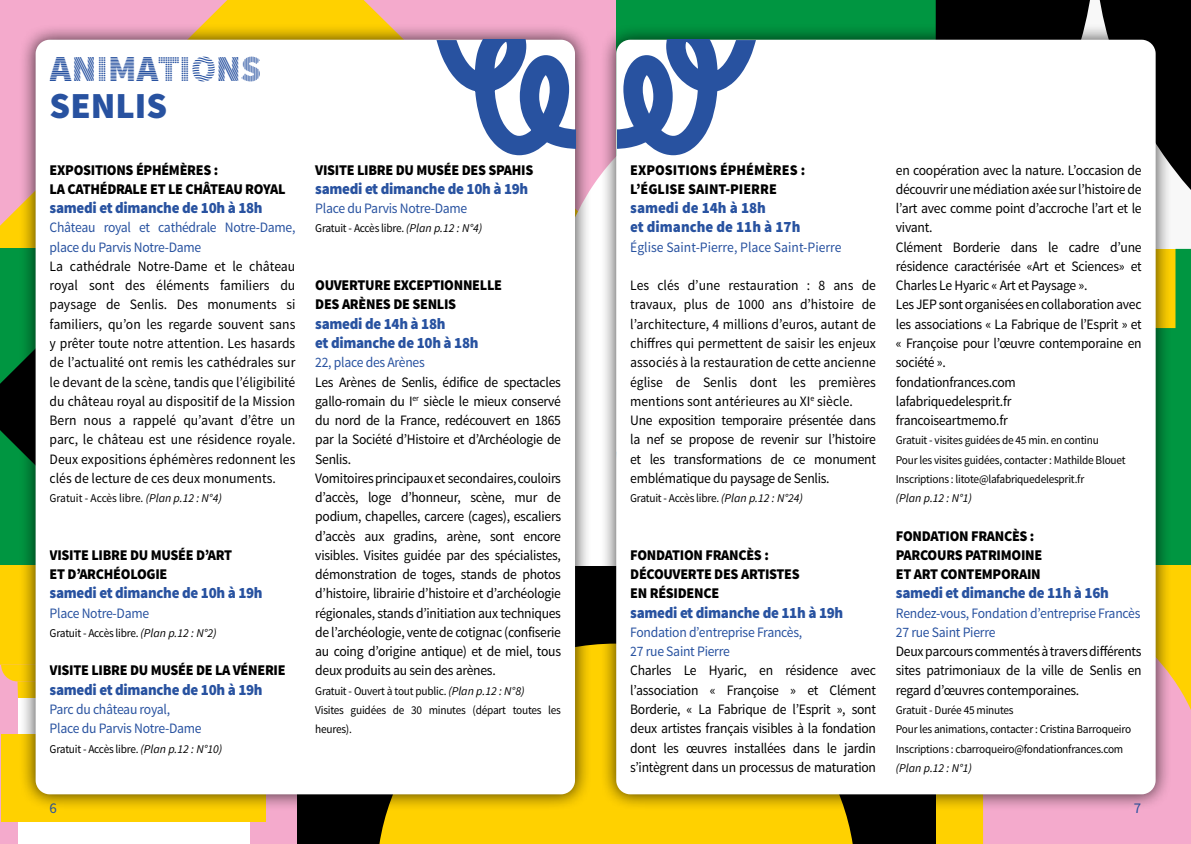
<style>
.page{position:relative;width:1191px;height:844px;background:#fff}
.page>*{position:absolute;margin:0;border:0;box-sizing:border-box;transform-origin:0 0}
.t1{font:36.75px "Source Sans Pro DISPLAY";color:#2852a0}
.t2{font:900 36.75px "Source Sans Pro";color:#2852a0}
.t3{font:900 15.75px "Source Sans Pro";letter-spacing:-.02em;color:#2852a0;scale:.95 1}
.t4{font:900 15.75px "Source Sans Pro";color:#2852a0;scale:.95 1}
.t5{font:900 14.88px "Source Sans Pro";letter-spacing:-.02em;color:#000;scale:.95 1}
.t6{font:900 14.88px "Source Sans Pro";color:#000;scale:.95 1}
.t7{font:14.88px "Source Sans Pro";color:#2852a0}
.t8{font:14.35px/19.2px "Source Sans Pro";letter-spacing:-.02em;color:#000;text-align:justify;scale:.95 1}
.t9{font:14.35px/19.2px "Source Sans Pro";letter-spacing:-.02em;color:#2852a0;scale:.95 1}
.t10{font:14.35px "Source Sans Pro";color:#2852a0;scale:.95 1}
.t11{font:11.9px/19.2px "Source Sans Pro";letter-spacing:-.02em;color:#000;scale:.95 1}
.t12{font:11.9px "Source Sans Pro";color:#000;scale:.95 1}
.t13{font:italic 11.9px "Source Sans Pro";color:#000}
.s1{font-style:italic}
</style>
<div class="page">
<div style="left:616px;top:0;width:319px;height:249px;background:#009641"></div>
<svg style="left:0;top:0;width:616px;height:249px;background:#f6b4a2"></svg>
<div style="left:1172px;top:249px;width:19px;height:316px;background:#009641"></div>
<div style="left:935px;top:565px;width:256px;height:278px;background:#ffd100"></div>
<div style="left:983px;top:677px;width:208px;height:166px;background:#f4aacc"></div>
<div style="left:935px;top:0;width:256px;height:190px;background:#000"></div>
<svg style="left:0;top:249px;width:19px;height:316px;background:#073"></svg>
<div style="left:296px;top:565px;width:639px;height:278px;background:#000"></div>
<div style="left:379px;top:644px;width:474px;height:199px;background:#ffd100"></div>
<div style="left:0;top:565px;width:296px;height:278px;background:#f4aacc"></div>
<div style="left:0;top:565px;width:296px;height:99px;background:#ffd100"></div>
<svg style="left:1px;top:664px;width:18px;height:17px"></svg>
<div style="left:18px;top:821px;width:231px;height:22px;background:#fff"></div>
<div style="left:1px;top:733px;width:264px;height:88px;background:#ffd100"></div>
<div style="left:19px;top:23px;width:572px;height:787px;background:#000;opacity:.75"></div>
<div style="left:43px;top:47px;width:525px;height:740px;background:#fff;border-radius:7px"></div>
<div style="left:36px;top:40px;width:539px;height:754px;border:14px solid #fff;border-radius:7px"></div>
<div style="left:599px;top:23px;width:573px;height:787px;background:#000;opacity:.75"></div>
<div style="left:623px;top:47px;width:525px;height:740px;background:#fff;border-radius:7px"></div>
<div style="left:616px;top:40px;width:539px;height:754px;border:14px solid #fff;border-radius:7px"></div>
<svg style="left:436px;top:40px;width:139px;height:115px"></svg>
<svg style="left:617px;top:40px;width:139px;height:115px"></svg>
<p class="t1" style="left:50px;top:50px;width:214px">ANIMATIONS</p>
<p class="t2" style="left:50px;top:82px;width:119px">SENLIS</p>
<p class="t5" style="left:50px;top:160px;width:179px">EXPOSITIONS ÉPHÉMÈRES :</p>
<p class="t5" style="left:50px;top:179px;width:250px">LA CATHÉDRALE ET LE CHÂTEAU ROYAL</p>
<p class="t3" style="left:50px;top:197px;width:226px">samedi et dimanche de 10h à 18h</p>
<p class="t9" style="left:50px;top:218px;width:260px">Château royal et cathédrale Notre-Dame, place du Parvis Notre-Dame</p>
<p class="t8" style="left:50px;top:257px;width:260px">La cathédrale Notre-Dame et le château royal sont des éléments familiers du paysage de Senlis. Des monuments si familiers, qu’on les regarde souvent sans y prêter toute notre attention. Les hasards de l’actualité ont remis les cathédrales sur le devant de la scène, tandis que l’éligibilité du château royal au dispositif de la Mission Bern nous a rappelé qu’avant d’être un parc, le château est une résidence royale.<br>Deux expositions éphémères redonnent les clés de lecture de ces deux monuments.</p>
<p class="t12" style="left:50px;top:490px;width:183px">Gratuit - Accès libre. <span class="s1">(Plan p.12 : N°4)</span></p>
<p class="t5" style="left:50px;top:545px;width:194px">VISITE LIBRE DU MUSÉE D’ART</p>
<p class="t5" style="left:50px;top:564px;width:125px">ET D’ARCHÉOLOGIE</p>
<p class="t3" style="left:50px;top:582px;width:226px">samedi et dimanche de 10h à 19h</p>
<p class="t9" style="left:50px;top:603px;width:106px">Place Notre-Dame</p>
<p class="t11" style="left:50px;top:623px;width:177px">Gratuit - Accès libre. <span class="s1">(Plan p.12 : N°2)</span></p>
<p class="t5" style="left:50px;top:660px;width:250px">VISITE LIBRE DU MUSÉE DE LA VÉNERIE</p>
<p class="t3" style="left:50px;top:679px;width:226px">samedi et dimanche de 10h à 19h</p>
<p class="t9" style="left:50px;top:699px;width:128px">Parc du château royal,</p>
<p class="t9" style="left:50px;top:719px;width:162px">Place du Parvis Notre-Dame</p>
<p class="t11" style="left:50px;top:739px;width:183px">Gratuit - Accès libre. <span class="s1">(Plan p.12 : N°10)</span></p>
<p class="t5" style="left:315px;top:160px;width:231px">VISITE LIBRE DU MUSÉE DES SPAHIS</p>
<p class="t3" style="left:315px;top:178px;width:226px">samedi et dimanche de 10h à 19h</p>
<p class="t9" style="left:315px;top:199px;width:162px">Place du Parvis Notre-Dame</p>
<p class="t11" style="left:315px;top:219px;width:177px">Gratuit - Accès libre. <span class="s1">(Plan p.12 : N°4)</span></p>
<p class="t5" style="left:315px;top:275px;width:198px">OUVERTURE EXCEPTIONNELLE</p>
<p class="t5" style="left:315px;top:295px;width:150px">DES ARÈNES DE SENLIS</p>
<p class="t3" style="left:315px;top:313px;width:139px">samedi de 14h à 18h</p>
<p class="t3" style="left:315px;top:332px;width:173px">et dimanche de 10h à 18h</p>
<p class="t9" style="left:315px;top:353px;width:117px">22, place des Arènes</p>
<p class="t8" style="left:315px;top:372px;width:260px">Les Arènes de Senlis, édifice de spectacles gallo-romain du I<sup>er</sup> siècle le mieux conservé du nord de la France, redécouvert en 1865 par la Société d’Histoire et d’Archéologie de Senlis.</p>
<p class="t8" style="left:315px;top:468px;width:260px">Vomitoires principaux et secondaires, couloirs d’accès, loge d’honneur, scène, mur de podium, chapelles, carcere (cages), escaliers d’accès aux gradins, arène, sont encore visibles. Visites guidée par des spécialistes, démonstration de toges, stands de photos d’histoire, librairie d’histoire et d’archéologie régionales, stands d’initiation aux techniques de l’archéologie, vente de cotignac (confiserie au coing d’origine antique) et de miel, tous deux produits au sein des arènes.</p>
<p class="t11" style="left:315px;top:681px;width:222px">Gratuit - Ouvert à tout public. <span class="s1">(Plan p.12 : N°8)</span></p>
<p class="t11" style="left:315px;top:700px;width:260px">Visites guidées de 30 minutes (départ toutes les heures).</p>
<p class="t6" style="left:630px;top:160px;width:186px">EXPOSITIONS ÉPHÉMÈRES :</p>
<p class="t6" style="left:630px;top:179px;width:156px">L’ÉGLISE SAINT-PIERRE</p>
<p class="t4" style="left:630px;top:197px;width:144px">samedi de 14h à 18h</p>
<p class="t4" style="left:630px;top:217px;width:181px">et dimanche de 11h à 17h</p>
<p class="t10" style="left:630px;top:238px;width:224px">Église Saint-Pierre, Place Saint-Pierre</p>
<p class="t8" style="left:630px;top:276px;width:260px">Les clés d’une restauration : 8 ans de travaux, plus de 1000 ans d’histoire de l’architecture, 4 millions d’euros, autant de chiffres qui permettent de saisir les enjeux associés à la restauration de cette ancienne église de Senlis dont les premières mentions sont antérieures au XI<sup>e</sup> siècle.</p>
<p class="t8" style="left:630px;top:411px;width:260px">Une exposition temporaire présentée dans la nef se propose de revenir sur l’histoire et les transformations de ce monument emblématique du paysage de Senlis.</p>
<p class="t11" style="left:630px;top:488px;width:183px">Gratuit - Accès libre. <span class="s1">(Plan p.12 : N°24)</span></p>
<p class="t5" style="left:630px;top:545px;width:147px">FONDATION FRANCÈS :</p>
<p class="t5" style="left:630px;top:564px;width:180px">DÉCOUVERTE DES ARTISTES</p>
<p class="t5" style="left:630px;top:583px;width:95px">EN RÉSIDENCE</p>
<p class="t3" style="left:630px;top:602px;width:226px">samedi et dimanche de 11h à 19h</p>
<p class="t9" style="left:630px;top:622px;width:183px">Fondation d’entreprise Francès,</p>
<p class="t9" style="left:630px;top:642px;width:106px">27 rue Saint Pierre</p>
<p class="t8" style="left:630px;top:661px;width:260px">Charles Le Hyaric, en résidence avec l’association « Françoise » et Clément Borderie, « La Fabrique de l’Esprit », sont deux artistes français visibles à la fondation dont les œuvres installées dans le jardin s’intègrent dans un processus de maturation</p>
<p class="t8" style="left:896px;top:160px;width:260px">en coopération avec la nature. L’occasion de découvrir une médiation axée sur l’histoire de l’art avec comme point d’accroche l’art et le vivant.</p>
<p class="t8" style="left:896px;top:237px;width:260px">Clément Borderie dans le cadre d’une résidence caractérisée «Art et Sciences» et Charles Le Hyaric « Art et Paysage ».</p>
<p class="t8" style="left:896px;top:295px;width:260px">Les JEP sont organisées en collaboration avec les associations « La Fabrique de l’Esprit » et « Françoise pour l’œuvre contemporaine en société ».</p>
<p class="t8" style="left:896px;top:372px;width:128px">fondationfrances.com</p>
<p class="t8" style="left:896px;top:391px;width:123px">lafabriquedelesprit.fr</p>
<p class="t8" style="left:896px;top:411px;width:119px">francoiseartmemo.fr</p>
<p class="t11" style="left:896px;top:431px;width:215px">Gratuit - visites guidées de 45 min. en continu</p>
<p class="t11" style="left:896px;top:450px;width:243px">Pour les visites guidées, contacter : Mathilde Blouet</p>
<p class="t11" style="left:896px;top:469px;width:200px">Inscriptions : litote@lafabriquedelesprit.fr</p>
<p class="t13" style="left:896px;top:490px;width:78px">(Plan p.12 : N°1)</p>
<p class="t5" style="left:896px;top:526px;width:147px">FONDATION FRANCÈS :</p>
<p class="t5" style="left:896px;top:545px;width:156px">PARCOURS PATRIMOINE</p>
<p class="t5" style="left:896px;top:564px;width:154px">ET ART CONTEMPORAIN</p>
<p class="t3" style="left:896px;top:582px;width:226px">samedi et dimanche de 11h à 16h</p>
<p class="t9" style="left:896px;top:603px;width:259px">Rendez-vous, Fondation d’entreprise Francès</p>
<p class="t9" style="left:896px;top:622px;width:106px">27 rue Saint Pierre</p>
<p class="t8" style="left:896px;top:642px;width:260px">Deux parcours commentés à travers différents sites patrimoniaux de la ville de Senlis en regard d’œuvres contemporaines.</p>
<p class="t11" style="left:896px;top:700px;width:126px">Gratuit - Durée 45 minutes</p>
<p class="t11" style="left:896px;top:719px;width:249px">Pour les animations, contacter : Cristina Barroqueiro</p>
<p class="t11" style="left:896px;top:739px;width:241px">Inscriptions : cbarroqueiro@fondationfrances.com</p>
<p class="t13" style="left:896px;top:760px;width:78px">(Plan p.12 : N°1)</p>
<p class="t7" style="left:50px;top:798px;width:9px">6</p>
<p class="t7" style="left:1134px;top:798px;width:9px">7</p>
</div>
